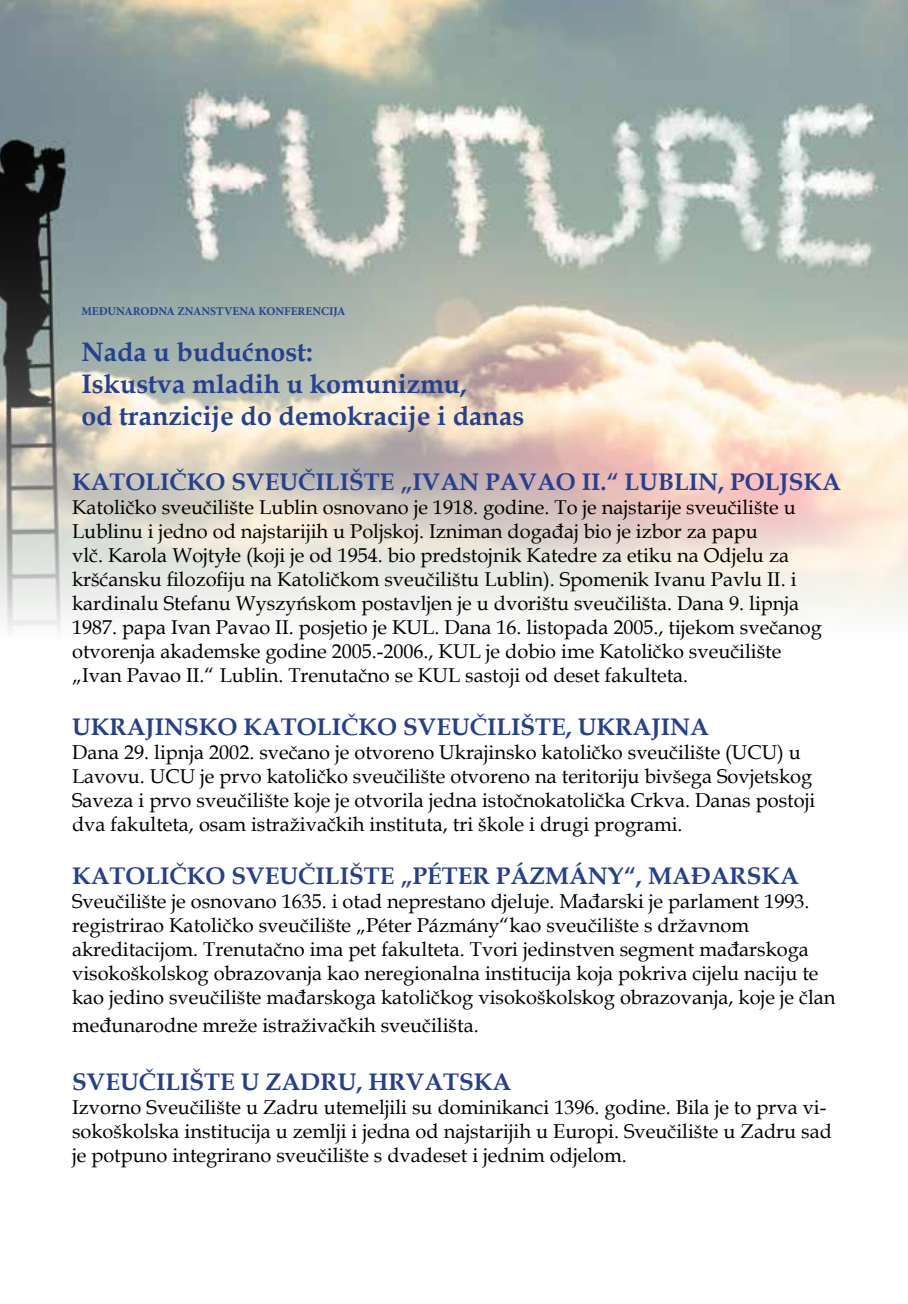
<style>
.page{position:relative;width:908px;height:1304px;background:#fff}
.page>*{position:absolute;margin:0;border:0;box-sizing:border-box;transform-origin:0 0}
.t1{font:700 26.8px/32.2px "Book Antiqua";color:#25408f}
.t2{font:700 24px "Book Antiqua";color:#25408f}
.t3{font:20px/24px "Book Antiqua";color:#000}
.t4{font:700 11.8px "Minion Pro";color:#25408f}
</style>
<div class="page">
<img style="left:0;top:0;width:907px;height:630px">
<p class="t4" style="left:81px;top:303px;width:266px">MEĐUNARODNA ZNANSTVENA KONFERENCIJA</p>
<h1 class="t1" style="left:81px;top:336px;width:444px">Nada u budućnost:<br>Iskustva mladih u komunizmu,<br>od tranzicije do demokracije i danas</h1>
<p class="t2" style="left:72px;top:465px;width:770px">KATOLIČKO SVEUČILIŠTE „IVAN PAVAO II.“ LUBLIN, POLJSKA</p>
<p class="t3" style="left:72px;top:495px;width:751px">Katoličko sveučilište Lublin osnovano je 1918. godine. To je najstarije sveučilište u Lublinu i jedno od najstarijih u Poljskoj. Izniman događaj bio je izbor za papu<br>vlč. Karola Wojtyłe (koji je od 1954. bio predstojnik Katedre za etiku na Odjelu za kršćansku filozofiju na Katoličkom sveučilištu Lublin). Spomenik Ivanu Pavlu II. i kardinalu Stefanu Wyszyńskom postavljen je u dvorištu sveučilišta. Dana 9. lipnja 1987. papa Ivan Pavao II. posjetio je KUL. Dana 16. listopada 2005., tijekom svečanog otvorenja akademske godine 2005.-2006., KUL je dobio ime Katoličko sveučilište „Ivan Pavao II.“ Lublin. Trenutačno se KUL sastoji od deset fakulteta.</p>
<p class="t2" style="left:72px;top:710px;width:638px">UKRAJINSKO KATOLIČKO SVEUČILIŠTE, UKRAJINA</p>
<p class="t3" style="left:72px;top:740px;width:744px">Dana 29. lipnja 2002. svečano je otvoreno Ukrajinsko katoličko sveučilište (UCU) u Lavovu. UCU je prvo katoličko sveučilište otvoreno na teritoriju bivšega Sovjetskog Saveza i prvo sveučilište koje je otvorila jedna istočnokatolička Crkva. Danas postoji dva fakulteta, osam istraživačkih instituta, tri škole i drugi programi.</p>
<p class="t2" style="left:72px;top:859px;width:728px">KATOLIČKO SVEUČILIŠTE „PÉTER PÁZMÁNY“, MAĐARSKA</p>
<p class="t3" style="left:72px;top:888px;width:764px">Sveučilište je osnovano 1635. i otad neprestano djeluje. Mađarski je parlament 1993. registrirao Katoličko sveučilište „Péter Pázmány“kao sveučilište s državnom akreditacijom. Trenutačno ima pet fakulteta. Tvori jedinstven segment mađarskoga visokoškolskog obrazovanja kao neregionalna institucija koja pokriva cijelu naciju te kao jedino sveučilište mađarskoga katoličkog visokoškolskog obrazovanja, koje je član</p>
<p class="t3" style="left:72px;top:1013px;width:408px">međunarodne mreže istraživačkih sveučilišta.</p>
<p class="t2" style="left:72px;top:1065px;width:440px">SVEUČILIŠTE U ZADRU, HRVATSKA</p>
<p class="t3" style="left:72px;top:1095px;width:761px">Izvorno Sveučilište u Zadru utemeljili su dominikanci 1396. godine. Bila je to prva vi&shy;sokoškolska institucija u zemlji i jedna od najstarijih u Europi. Sveučilište u Zadru sad je potpuno integrirano sveučilište s dvadeset i jednim odjelom.</p>
</div>
